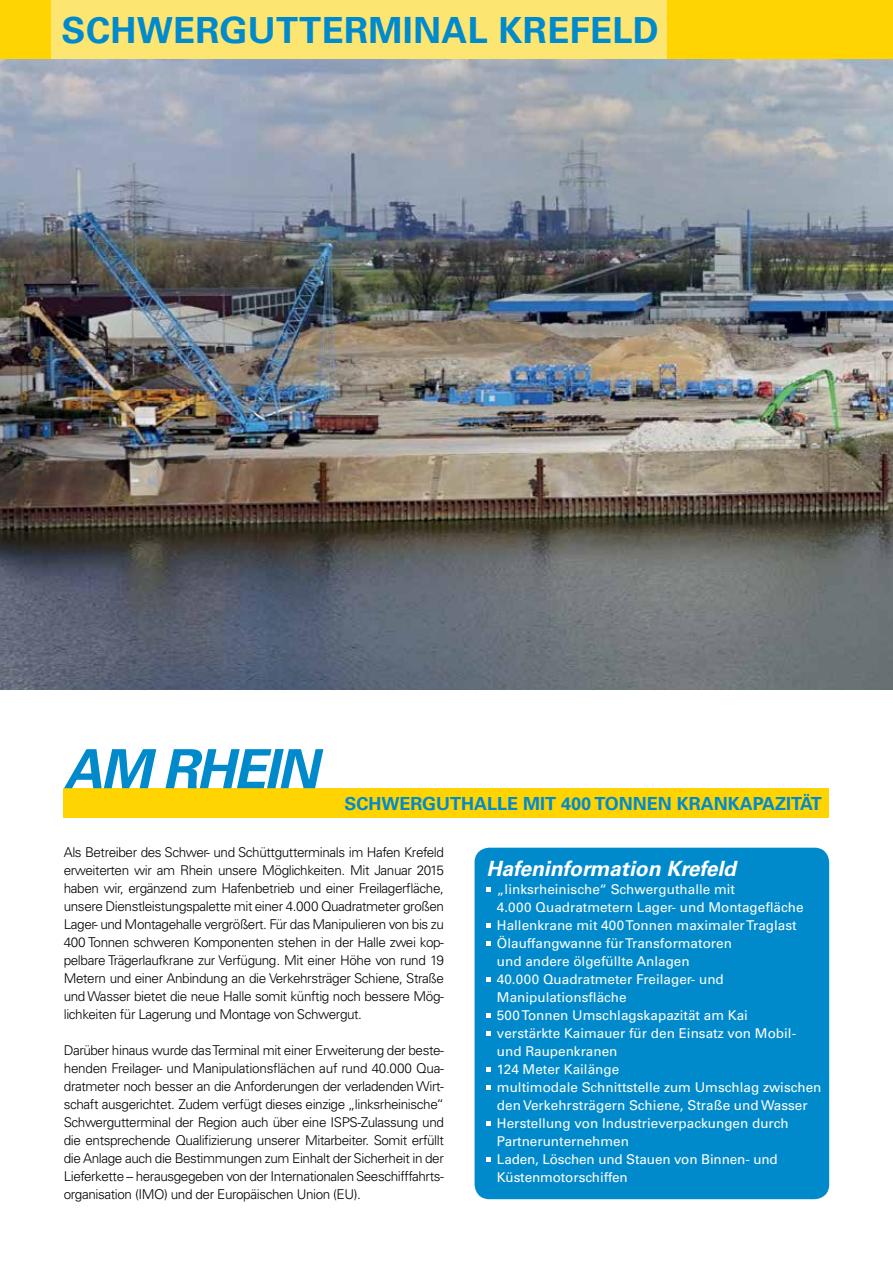
<style>
.page{position:relative;width:893px;height:1263px;background:#fff}
.page>*{position:absolute;margin:0;border:0;box-sizing:border-box;transform-origin:0 0}
.t1{font:italic 700 54px "Univers LTCYR 65";letter-spacing:-.04em;color:#008acc}
.t2{font:700 36px "Univers LTCYR 65";letter-spacing:.01em;color:#008acc}
.t3{font:italic 700 21px "Univers LTCYR 65";color:#fff}
.t4{font:700 18px "Univers LTCYR 65";color:#008acc}
.t5{font:300 13.5px/18px "Univers LTCYR 45";letter-spacing:-.03em;color:#000;text-align:justify}
.t6{font:13.5px/18px "Univers LTCYR 55 Roman";color:#fff}
</style>
<div class="page">
<div style="left:666px;top:0;width:227px;height:60px;background:#ffd400"></div>
<div style="left:0;top:0;width:51px;height:60px;background:#ffd400"></div>
<div style="left:51px;top:0;width:615px;height:60px;background:#fde571"></div>
<img style="left:0;top:60px;width:893px;height:629px">
<div style="left:64px;top:788px;width:765px;height:30px;background:#ffd400"></div>
<div style="left:475px;top:848px;width:354px;height:351px;background:#008acc;border-radius:15px"></div>
<svg style="left:486px;top:887px;width:5px;height:5px"></svg>
<svg style="left:486px;top:923px;width:5px;height:5px"></svg>
<svg style="left:486px;top:941px;width:5px;height:5px"></svg>
<svg style="left:486px;top:977px;width:5px;height:5px"></svg>
<svg style="left:486px;top:1013px;width:5px;height:5px"></svg>
<svg style="left:486px;top:1031px;width:5px;height:5px"></svg>
<svg style="left:486px;top:1067px;width:5px;height:5px"></svg>
<svg style="left:486px;top:1085px;width:5px;height:5px"></svg>
<svg style="left:486px;top:1121px;width:5px;height:5px"></svg>
<svg style="left:486px;top:1157px;width:5px;height:5px"></svg>
<h2 class="t2" style="left:62px;top:5px;width:599px">SCHWERGUTTERMINAL KREFELD</h2>
<h1 class="t1" style="left:64px;top:731px;width:256px">AM RHEIN</h1>
<h3 class="t4" style="left:344px;top:790px;width:479px">SCHWERGUTHALLE MIT 400 TONNEN KRANKAPAZITÄT</h3>
<p class="t5" style="left:64px;top:843px;width:382px">Als Betreiber des Schwer- und Schüttgutterminals im Hafen Krefeld erweiterten wir am Rhein unsere Möglichkeiten. Mit Januar 2015 haben wir, ergänzend zum Hafenbetrieb und einer Freilagerfläche, unsere Dienstleistungspalette mit einer 4.000 Quadratmeter großen Lager- und Montagehalle vergrößert. Für das Manipulieren von bis zu 400 Tonnen schweren Komponenten stehen in der Halle zwei kop&shy;pelbare Trägerlaufkrane zur Verfügung. Mit einer Höhe von rund 19<br>Metern und einer Anbindung an die Verkehrsträger Schiene, Straße und Wasser bietet die neue Halle somit künftig noch bessere Mög&shy;lichkeiten für Lagerung und Montage von Schwergut.</p>
<p class="t5" style="left:64px;top:1041px;width:382px">Darüber hinaus wurde das Terminal mit einer Erweiterung der beste&shy;henden Freilager- und Manipulationsflächen auf rund 40.000 Qua&shy;dratmeter noch besser an die Anforderungen der verladenden Wirt&shy;schaft ausgerichtet. Zudem verfügt dieses einzige „linksrheinische“ Schwergutterminal der Region auch über eine ISPS-Zulassung und die entsprechende Qualifizierung unserer Mitarbeiter. Somit erfüllt die Anlage auch die Bestimmungen zum Einhalt der Sicherheit in der Lieferkette – herausgegeben von der Internationalen Seeschifffahrts&shy;organisation (IMO) und der Europäischen Union (EU).</p>
<h3 class="t3" style="left:486px;top:854px;width:251px">Hafeninformation Krefeld</h3>
<p class="t6" style="left:497px;top:880px;width:326px">„linksrheinische“ Schwerguthalle mit<br>4.000 Quadratmetern Lager- und Montagefläche Hallenkrane mit 400 Tonnen maximaler Traglast Ölauffangwanne für Transformatoren<br>und andere ölgefüllte Anlagen<br>40.000 Quadratmeter Freilager- und Manipulationsfläche<br>500 Tonnen Umschlagskapazität am Kai<br>verstärkte Kaimauer für den Einsatz von Mobil&shy;und Raupenkranen<br>124 Meter Kailänge<br>multimodale Schnittstelle zum Umschlag zwischen den Verkehrsträgern Schiene, Straße und Wasser Herstellung von Industrieverpackungen durch Partnerunternehmen<br>Laden, Löschen und Stauen von Binnen- und Küstenmotorschiffen</p>
</div>
